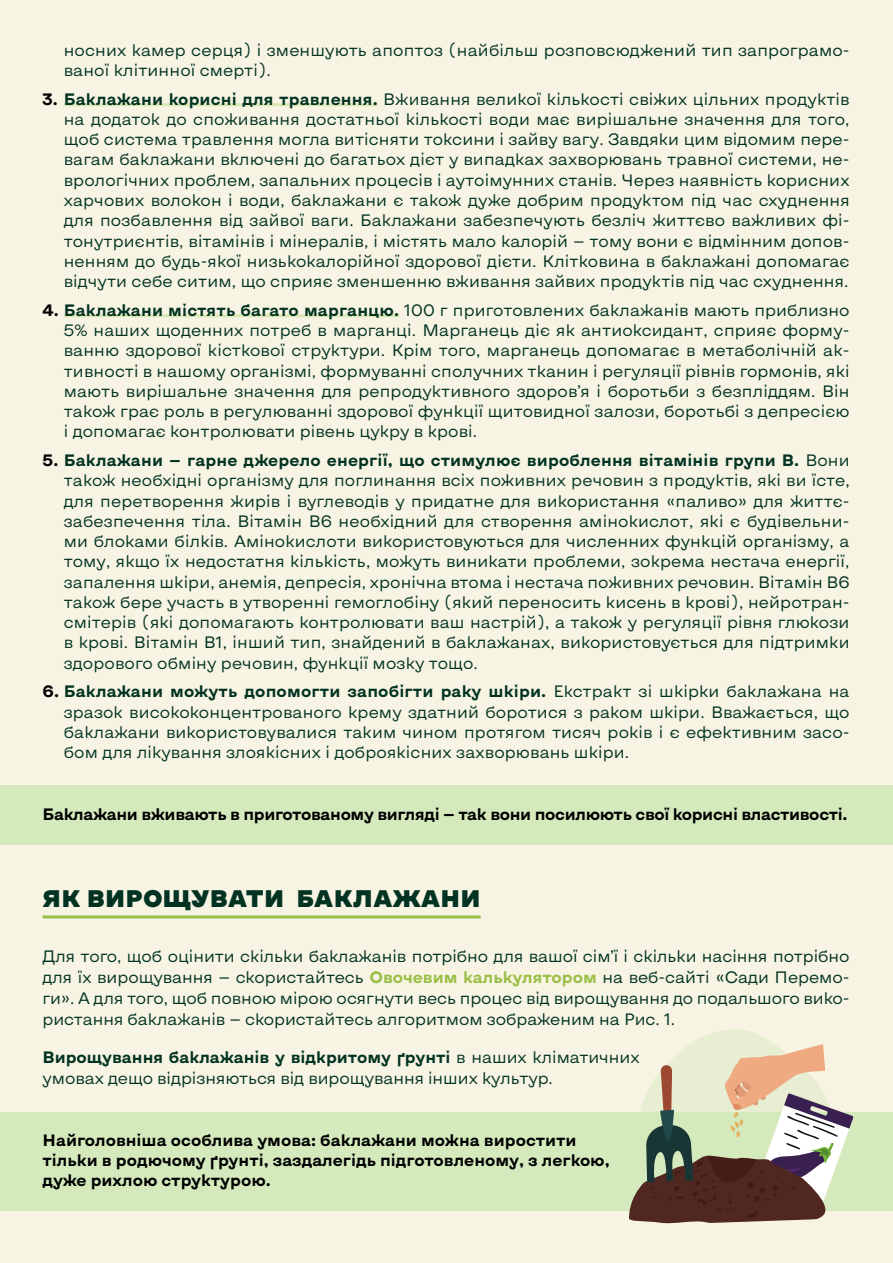
<style>
.page{position:relative;width:893px;height:1263px;background:#f8f4e3}
.page>*{position:absolute;margin:0;border:0;box-sizing:border-box;transform-origin:0 0}
.t1{font:900 24px "Kyiv Type Sans";letter-spacing:.01em;color:#023322}
.t2{font:16.5px/20.2px "Kyiv Type Sans";letter-spacing:.01em;color:#023322;text-align:justify}
.plaska_bg{font:700 16.5px/19.8px "Kyiv Type Sans";color:#000}
.plaska_bg-2{font:700 16.5px "Kyiv Type Sans";letter-spacing:-.02em;color:#000}
.s1{font-weight:700;color:#000}
.s2{font-weight:700}
.s3{font-weight:700;color:#9abf46}
</style>
<div class="page">
<hr style="left:0;top:317px;width:1px;height:254px;background:#d4e9bc">
<hr style="left:64px;top:103px;width:314px;height:3px;background:#dbe8b4">
<hr style="left:64px;top:314px;width:335px;height:3px;background:#dbe8b4">
<div style="left:0;top:786px;width:893px;height:59px;background:#d4e9bc"></div>
<hr style="left:43px;top:915px;width:438px;height:3px;background:#9abf46">
<div style="left:0;top:1112px;width:893px;height:98px;background:#d4e9bc"></div>
<svg style="left:690px;top:1029px;width:83px;height:15px"></svg>
<svg style="left:629px;top:1044px;width:224px;height:180px"></svg>
<p class="t2" style="left:64px;top:39px;width:787px">носних камер серця) і зменшують апоптоз (найбільш розповсюджений тип запрограмо&shy;ваної клітинної смерті).</p>
<p class="t2" style="left:64px;top:88px;width:787px;text-indent:-21px"><span class="s1">3.</span> <span class="s2">Баклажани корисні для травлення.</span> Вживання великої кількості свіжих цільних продуктів на додаток до споживання достатньої кількості води має вирішальне значення для того, щоб система травлення могла витісняти токсини і зайву вагу. Завдяки цим відомим пере&shy;вагам баклажани включені до багатьох дієт у випадках захворювань травної системи, не&shy;врологічних проблем, запальних процесів і аутоімунних станів. Через наявність корисних харчових волокон і води, баклажани є також дуже добрим продуктом під час схуднення для позбавлення від зайвої ваги. Баклажани забезпечують безліч життєво важливих фі&shy;тонутриєнтів, вітамінів і мінералів, і містять мало калорій — тому вони є відмінним допов&shy;ненням до будь-якої низькокалорійної здорової дієти. Клітковина в баклажані допомагає відчути себе ситим, що сприяє зменшенню вживання зайвих продуктів під час схуднення.</p>
<p class="t2" style="left:64px;top:299px;width:787px;text-indent:-21px"><span class="s1">4.</span> <span class="s2">Баклажани містять багато марганцю.</span> 100 г приготовлених баклажанів мають приблизно 5% наших щоденних потреб в марганці. Марганець діє як антиоксидант, сприяє форму&shy;ванню здорової кісткової структури. Крім того, марганець допомагає в метаболічній ак&shy;тивності в нашому організмі, формуванні сполучних тканин і регуляції рівнів гормонів, які мають вирішальне значення для репродуктивного здоров’я і боротьби з безпліддям. Він також грає роль в регулюванні здорової функції щитовидної залози, боротьбі з депресією і допомагає контролювати рівень цукру в крові.</p>
<p class="t2" style="left:64px;top:449px;width:787px;text-indent:-21px"><span class="s1">5.</span> <span class="s2">Баклажани — гарне джерело енергії, що стимулює вироблення вітамінів групи В.</span> Вони також необхідні організму для поглинання всіх поживних речовин з продуктів, які ви їсте, для перетворення жирів і вуглеводів у придатне для використання «паливо» для життє&shy;забезпечення тіла. Вітамін B6 необхідний для створення амінокислот, які є будівельни&shy;ми блоками білків. Амінокислоти використовуються для численних функцій організму, а тому, якщо їх недостатня кількість, можуть виникати проблеми, зокрема нестача енергії, запалення шкіри, анемія, депресія, хронічна втома і нестача поживних речовин. Вітамін B6 також бере участь в утворенні гемоглобіну (який переносить кисень в крові), нейротран&shy;смітерів (які допомагають контролювати ваш настрій), а також у регуляції рівня глюкози в крові. Вітамін B1, інший тип, знайдений в баклажанах, використовується для підтримки здорового обміну речовин, функції мозку тощо.</p>
<p class="t2" style="left:64px;top:681px;width:787px;text-indent:-21px"><span class="s1">6.</span> <span class="s2">Баклажани можуть допомогти запобігти раку шкіри.</span> Екстракт зі шкірки баклажана на зразок висококонцентрованого крему здатний боротися з раком шкіри. Вважається, що баклажани використовувалися таким чином протягом тисяч років і є ефективним засо&shy;бом для лікування злоякісних і доброякісних захворювань шкіри.</p>
<p class="plaska_bg-2" style="left:43px;top:803px;width:806px">Баклажани вживають в приготованому вигляді — так вони посилюють свої корисні властивості.</p>
<h3 class="t1" style="left:43px;top:882px;width:440px">ЯК ВИРОЩУВАТИ БАКЛАЖАНИ</h3>
<p class="t2" style="left:43px;top:945px;width:809px;line-height:21px">Для того, щоб оцінити скільки баклажанів потрібно для вашої сім’ї і скільки насіння потрібно для їх вирощування — скористайтесь <span class="s3">Овочевим калькулятором</span> на веб-сайті «Сади Перемо&shy;ги». А для того, щоб повною мірою осягнути весь процес від вирощування до подальшого вико&shy;ристання баклажанів — скористайтесь алгоритмом зображеним на Рис. 1.</p>
<p class="t2" style="left:43px;top:1046px;width:599px;line-height:21px"><span class="s2">Вирощування баклажанів у відкритому ґрунті</span> в наших кліматичних умовах дещо відрізняються від вирощування інших культур.</p>
<p class="plaska_bg" style="left:43px;top:1130px;width:569px">Найголовніша особлива умова: баклажани можна виростити тільки в родючому ґрунті, заздалегідь підготовленому, з легкою, дуже рихлою структурою.</p>
</div>
